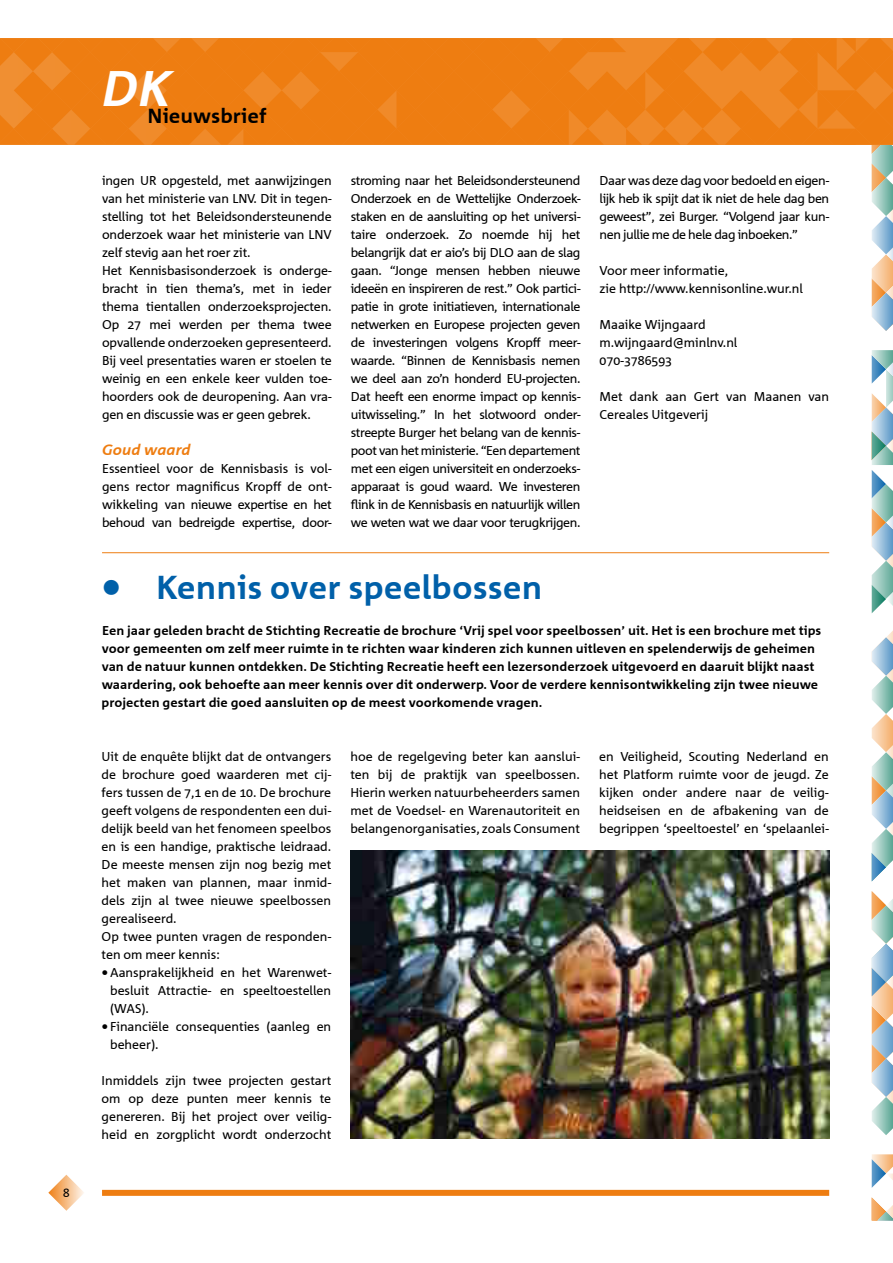
<style>
.page{position:relative;width:893px;height:1263px;background:#fff}
.page>*{position:absolute;margin:0;border:0;box-sizing:border-box;transform-origin:0 0}
.t1{font:italic 700 49.65px "Agrofont";color:#fff}
.t2{font:700 33px "Agrofont";color:#0060a9}
.t3{font:700 20.25px "Agrofont";color:#000}
.t4{font:italic 700 15px "Agrofont";color:#ee7d11}
.t5{font:12.75px/18px "Agrofont";letter-spacing:-.01em;color:#000;text-align:justify}
.t6{font:700 12.75px/18px "Agrofont";color:#000}
.t7{font:12px "Agrofont";color:#000}
</style>
<div class="page">
<svg style="left:48px;top:1175px;width:36px;height:36px"></svg>
<svg style="left:872px;top:1154px;width:21px;height:34px"></svg>
<svg style="left:872px;top:1197px;width:21px;height:23px"></svg>
<svg style="left:872px;top:891px;width:21px;height:244px"></svg>
<svg style="left:872px;top:350px;width:21px;height:263px"></svg>
<svg style="left:872px;top:631px;width:21px;height:250px"></svg>
<div style="left:102px;top:1190px;width:727px;height:6px;background:#ee7d11"></div>
<svg style="left:0;top:38px;width:893px;height:293px"></svg>
<hr style="left:102px;top:552px;width:727px;height:1px;background:#ee7d11">
<img style="left:351px;top:851px;width:478px;height:288px">
<p class="t7" style="left:63px;top:1187px;width:8px">8</p>
<h1 class="t1" style="left:102px;top:62px;width:72px">DK</h1>
<h3 class="t3" style="left:148px;top:105px;width:121px">Nieuwsbrief</h3>
<p class="t5" style="left:102px;top:172px;width:231px;text-align:left">ingen UR opgesteld, met aanwijzingen van het ministerie van LNV. Dit in tegen&shy;stelling tot het Beleidsondersteunende onderzoek waar het ministerie van LNV zelf stevig aan het roer zit.<br>Het Kennisbasisonderzoek is onderge&shy;bracht in tien thema’s, met in ieder thema tientallen onderzoeksprojecten.<br>Op 27 mei werden per thema twee opvallende onderzoeken gepresenteerd.<br>Bij veel presentaties waren er stoelen te weinig en een enkele keer vulden toe&shy;hoorders ook de deuropening. Aan vra&shy;gen en discussie was er geen gebrek.</p>
<p class="t4" style="left:102px;top:441px;width:90px">Goud waard</p>
<p class="t5" style="left:102px;top:460px;width:231px">Essentieel voor de Kennisbasis is vol&shy;gens rector magnificus Kropff de ont&shy;wikkeling van nieuwe expertise en het behoud van bedreigde expertise, door-</p>
<p class="t5" style="left:351px;top:172px;width:231px">stroming naar het Beleidsondersteunend Onderzoek en de Wettelijke Onderzoek&shy;staken en de aansluiting op het universi&shy;taire onderzoek. Zo noemde hij het belangrijk dat er aio’s bij DLO aan de slag gaan. “Jonge mensen hebben nieuwe ideeën en inspireren de rest.” Ook partici&shy;patie in grote initiatieven, internationale netwerken en Europese projecten geven de investeringen volgens Kropff meer&shy;waarde. “Binnen de Kennisbasis nemen we deel aan zo’n honderd EU-projecten.<br>Dat heeft een enorme impact op kennis&shy;uitwisseling.” In het slotwoord onder&shy;streepte Burger het belang van de kennis&shy;poot van het ministerie. “Een departement met een eigen universiteit en onderzoeks&shy;apparaat is goud waard. We investeren flink in de Kennisbasis en natuurlijk willen we weten wat we daar voor terugkrijgen.</p>
<p class="t5" style="left:600px;top:172px;width:231px">Daar was deze dag voor bedoeld en eigen&shy;lijk heb ik spijt dat ik niet de hele dag ben geweest”, zei Burger. “Volgend jaar kun&shy;nen jullie me de hele dag inboeken.”</p>
<p class="t5" style="left:600px;top:262px;width:205px">Voor meer informatie,<br>zie http://www.kennisonline.wur.nl</p>
<p class="t5" style="left:600px;top:316px;width:139px;text-align:left">Maaike Wijngaard m.wijngaard@minlnv.nl<br>070-3786593</p>
<p class="t5" style="left:600px;top:388px;width:231px">Met dank aan Gert van Maanen van<br>Cereales Uitgeverij</p>
<h2 class="t2" style="left:102px;top:569px;width:442px">• Kennis over speelbossen</h2>
<p class="t6" style="left:102px;top:622px;width:721px">Een jaar geleden bracht de Stichting Recreatie de brochure ‘Vrij spel voor speelbossen’ uit. Het is een brochure met tips voor gemeenten om zelf meer ruimte in te richten waar kinderen zich kunnen uitleven en spelenderwijs de geheimen van de natuur kunnen ontdekken. De Stichting Recreatie heeft een lezersonderzoek uitgevoerd en daaruit blijkt naast waardering, ook behoefte aan meer kennis over dit onderwerp. Voor de verdere kennisontwikkeling zijn twee nieuwe projecten gestart die goed aansluiten op de meest voorkomende vragen.</p>
<p class="t5" style="left:102px;top:748px;width:231px;text-align:left">Uit de enquête blijkt dat de ontvangers de brochure goed waarderen met cij&shy;fers tussen de 7,1 en de 10. De brochure geeft volgens de respondenten een dui&shy;delijk beeld van het fenomeen speelbos en is een handige, praktische leidraad.<br>De meeste mensen zijn nog bezig met het maken van plannen, maar inmid&shy;dels zijn al twee nieuwe speelbossen gerealiseerd.<br>Op twee punten vragen de responden&shy;ten om meer kennis:</p>
<p class="t5" style="left:110px;top:964px;width:223px;text-indent:-9px">•Aansprakelijkheid en het Warenwet&shy;besluit Attractie- en speeltoestellen (WAS).</p>
<p class="t5" style="left:110px;top:1018px;width:223px;text-indent:-9px">•Financiële consequenties (aanleg en beheer).</p>
<p class="t5" style="left:102px;top:1072px;width:231px">Inmiddels zijn twee projecten gestart om op deze punten meer kennis te genereren. Bij het project over veilig&shy;heid en zorgplicht wordt onderzocht</p>
<p class="t5" style="left:350px;top:748px;width:231px">hoe de regelgeving beter kan aanslui&shy;ten bij de praktijk van speelbossen.<br>Hierin werken natuurbeheerders samen met de Voedsel- en Warenautoriteit en belangenorganisaties, zoals Consument</p>
<p class="t5" style="left:599px;top:748px;width:231px">en Veiligheid, Scouting Nederland en het Platform ruimte voor de jeugd. Ze kijken onder andere naar de veilig&shy;heidseisen en de afbakening van de begrippen ‘speeltoestel’ en ‘spelaanlei-</p>
</div>
